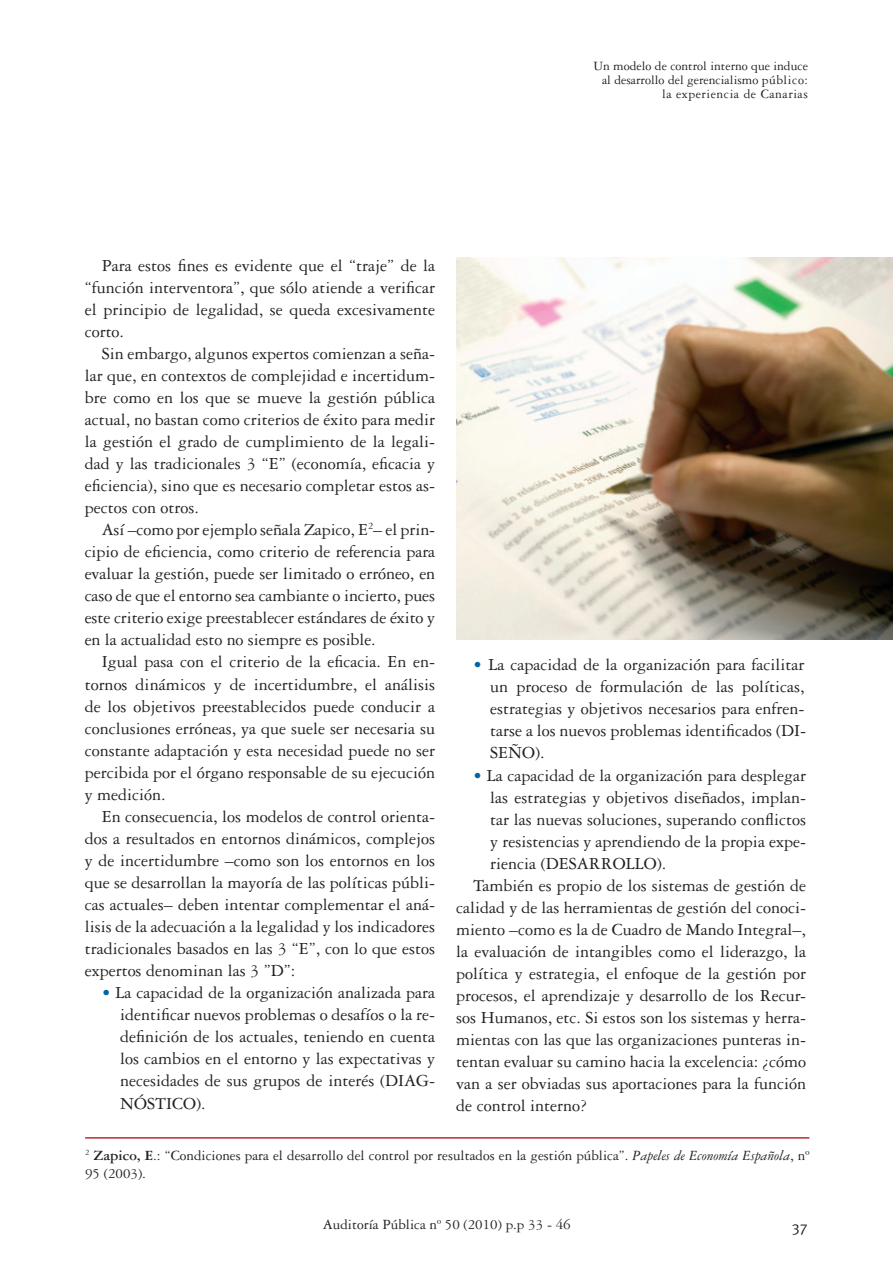
<style>
.page{position:relative;width:893px;height:1263px;background:#fff}
.page>*{position:absolute;margin:0;border:0;box-sizing:border-box;transform-origin:0 0}
.t1{font:18px/22px "Garamond Three";color:#231f20;text-align:justify}
.t2{font:15px/18px "Garamond Three";color:#231f20}
.t3{font:15px "Meta";color:#231f20}
.t4{font:13.5px/14.4px "Garamond Three";color:#231f20;text-align:right}
.s1{color:#0065a4}
.s2{font-weight:700}
.s3{font-style:italic}
</style>
<div class="page">
<hr style="left:85px;top:1137px;width:724px;height:1px;background:#bd2b36">
<img style="left:456px;top:257px;width:437px;height:382px">
<p class="t4" style="left:593px;top:58px;width:216px">Un modelo de control interno que induce al desarrollo del gerencialismo público: la experiencia de Canarias</p>
<p class="t1" style="left:85px;top:254px;width:352px;text-indent:17px">Para estos fines es evidente que el “traje” de la “función interventora”, que sólo atiende a verificar el principio de legalidad, se queda excesivamente corto.</p>
<p class="t1" style="left:85px;top:342px;width:352px;text-indent:17px">Sin embargo, algunos expertos comienzan a seña&shy;lar que, en contextos de complejidad e incertidum&shy;bre como en los que se mueve la gestión pública actual, no bastan como criterios de éxito para medir la gestión el grado de cumplimiento de la legali&shy;dad y las tradicionales 3 “E” (economía, eficacia y eficiencia), sino que es necesario completar estos as&shy;pectos con otros.</p>
<p class="t1" style="left:85px;top:519px;width:352px;text-indent:17px">Así –como por ejemplo señala Zapico, E<sup>2</sup>– el prin&shy;cipio de eficiencia, como criterio de referencia para evaluar la gestión, puede ser limitado o erróneo, en caso de que el entorno sea cambiante o incierto, pues este criterio exige preestablecer estándares de éxito y en la actualidad esto no siempre es posible.</p>
<p class="t1" style="left:85px;top:651px;width:352px;text-indent:17px">Igual pasa con el criterio de la eficacia. En en&shy;tornos dinámicos y de incertidumbre, el análisis de los objetivos preestablecidos puede conducir a conclusiones erróneas, ya que suele ser necesaria su constante adaptación y esta necesidad puede no ser percibida por el órgano responsable de su ejecución y medición.</p>
<p class="t1" style="left:85px;top:805px;width:352px;text-indent:17px">En consecuencia, los modelos de control orienta&shy;dos a resultados en entornos dinámicos, complejos y de incertidumbre –como son los entornos en los que se desarrollan la mayoría de las políticas públi&shy;cas actuales– deben intentar complementar el aná&shy;lisis de la adecuación a la legalidad y los indicadores tradicionales basados en las 3 “E”, con lo que estos expertos denominan las 3 ”D”:</p>
<p class="t1" style="left:120px;top:982px;width:317px;text-indent:-18px"><span class="s1">•</span> La capacidad de la organización analizada para identificar nuevos problemas o desafíos o la re&shy;definición de los actuales, teniendo en cuenta los cambios en el entorno y las expectativas y necesidades de sus grupos de interés (DIAG-NÓSTICO).</p>
<p class="t1" style="left:490px;top:654px;width:317px;text-indent:-17px"><span class="s1">•</span> La capacidad de la organización para facilitar un proceso de formulación de las políticas, estrategias y objetivos necesarios para enfren&shy;tarse a los nuevos problemas identificados (DI-SEÑO).</p>
<p class="t1" style="left:473px;top:764px;width:334px"><span class="s1">•</span> La capacidad de la organización para desplegar</p>
<p class="t1" style="left:490px;top:786px;width:317px">las estrategias y objetivos diseñados, implan-</p>
<p class="t1" style="left:490px;top:808px;width:317px">tar las nuevas soluciones, superando conflictos</p>
<p class="t1" style="left:490px;top:830px;width:317px">y resistencias y aprendiendo de la propia expe-</p>
<p class="t1" style="left:490px;top:852px;width:178px">riencia (DESARROLLO).</p>
<p class="t1" style="left:473px;top:874px;width:334px">También es propio de los sistemas de gestión de</p>
<p class="t1" style="left:456px;top:896px;width:351px">calidad y de las herramientas de gestión del conoci-</p>
<p class="t1" style="left:456px;top:918px;width:351px">miento –como es la de Cuadro de Mando Integral–,</p>
<p class="t1" style="left:456px;top:940px;width:351px">la evaluación de intangibles como el liderazgo, la</p>
<p class="t1" style="left:456px;top:963px;width:351px">política y estrategia, el enfoque de la gestión por</p>
<p class="t1" style="left:456px;top:985px;width:351px">procesos, el aprendizaje y desarrollo de los Recur-</p>
<p class="t1" style="left:456px;top:1007px;width:351px">sos Humanos, etc. Si estos son los sistemas y herra-</p>
<p class="t1" style="left:456px;top:1029px;width:351px">mientas con las que las organizaciones punteras in-</p>
<p class="t1" style="left:456px;top:1051px;width:351px">tentan evaluar su camino hacia la excelencia: ¿cómo</p>
<p class="t1" style="left:456px;top:1073px;width:351px">van a ser obviadas sus aportaciones para la función</p>
<p class="t1" style="left:456px;top:1095px;width:132px">de control interno?</p>
<p class="t2" style="left:85px;top:1146px;width:726px"><sup>2</sup> <span class="s2">Zapico, E</span>.: “Condiciones para el desarrollo del control por resultados en la gestión pública”. <span class="s3">Papeles de Economía Española</span>, nº<br>95 (2003).</p>
<p class="t2" style="left:323px;top:1215px;width:249px">Auditoría Pública nº 50 (2010) p.p 33 - 46</p>
<p class="t3" style="left:792px;top:1218px;width:18px">37</p>
</div>
